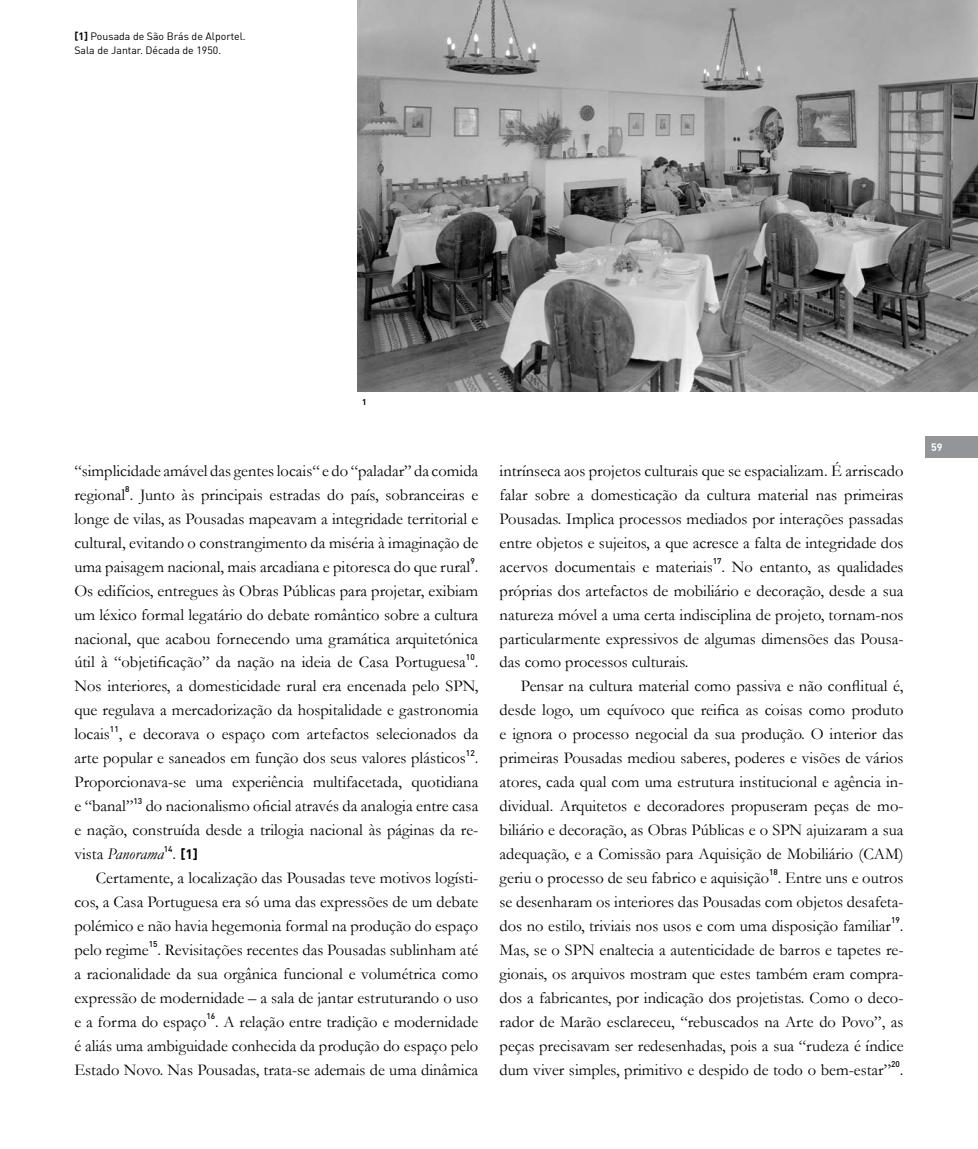
<style>
.page{position:relative;width:978px;height:1149px;background:#fff}
.page>*{position:absolute;margin:0;border:0;box-sizing:border-box;transform-origin:0 0}
.t1{font:16.5px/23.9px "Garamond";color:#000;text-align:justify}
.t2{font:700 13.5px "DIN";color:#000}
.t3{font:10.5px/14.2px "DIN";color:#000}
.t4{font:700 10.5px "DIN";color:#fff}
.t5{font:500 8.25px "DIN";color:#000}
.t6{font:700 8.25px "DIN";color:#000}
.s1{font-weight:700}
.s2{font-style:italic}
.s3{font-family:"Garamond";font-weight:400;font-size:16.5px}
</style>
<div class="page">
<div style="left:925px;top:436px;width:53px;height:21px;background:#939598"></div>
<img style="left:358px;top:0;width:620px;height:391px">
<p class="t3" style="left:74px;top:29px;width:173px"><span class="s1">[1]</span> Pousada de São Brás de Alportel.<br>Sala de Jantar. Década de 1950.</p>
<p class="t6" style="left:362px;top:396px;width:6px">1</p>
<p class="t1" style="left:74px;top:458px;width:405px">“simplicidade amável das gentes locais“ e do “paladar” da comida regional . Junto às principais estradas do país, sobranceiras e</p>
<p class="t5" style="left:125px;top:484px;width:6px">8</p>
<p class="t1" style="left:74px;top:506px;width:405px">longe de vilas, as Pousadas mapeavam a integridade territorial e cultural, evitando o constrangimento da miséria à imaginação de uma paisagem nacional, mais arcadiana e pitoresca do que rural .</p>
<p class="t5" style="left:470px;top:555px;width:6px">9</p>
<p class="t1" style="left:74px;top:578px;width:405px">Os edifícios, entregues às Obras Públicas para projetar, exibiam um léxico formal legatário do debate romântico sobre a cultura nacional, que acabou fornecendo uma gramática arquitetónica útil à “objetificação” da nação na ideia de Casa Portuguesa</p>
<p class="t5" style="left:466px;top:651px;width:10px">10</p>
<p class="t1" style="left:74px;top:649px;width:405px;text-indent:400px">.<br>Nos interiores, a domesticidade rural era encenada pelo SPN, que regulava a mercadorização da hospitalidade e gastronomia locais</p>
<p class="t5" style="left:110px;top:723px;width:10px">11</p>
<p class="t1" style="left:74px;top:721px;width:405px;text-indent:44px">, e decorava o espaço com artefactos selecionados da arte popular e saneados em função dos seus valores plásticos</p>
<p class="t5" style="left:466px;top:747px;width:10px">12</p>
<p class="t1" style="left:74px;top:745px;width:405px;text-indent:400px">.<br>Proporcionava-se uma experiência multifacetada, quotidiana e “banal”</p>
<p class="t5" style="left:133px;top:795px;width:10px">13</p>
<p class="t1" style="left:74px;top:793px;width:405px;text-indent:71px">do nacionalismo oficial através da analogia entre casa e nação, construída desde a trilogia nacional às páginas da re&shy;vista <span class="s2">Panorama</span></p>
<p class="t5" style="left:164px;top:843px;width:10px">14</p>
<p class="t2" style="left:173px;top:845px;width:27px"><span class="s3">.</span> [1]</p>
<p class="t1" style="left:74px;top:865px;width:405px;text-indent:21px">Certamente, a localização das Pousadas teve motivos logísti&shy;cos, a Casa Portuguesa era só uma das expressões de um debate polémico e não havia hegemonia formal na produção do espaço pelo regime</p>
<p class="t5" style="left:149px;top:938px;width:10px">15</p>
<p class="t1" style="left:74px;top:936px;width:405px;text-indent:83px">. Revisitações recentes das Pousadas sublinham até a racionalidade da sua orgânica funcional e volumétrica como expressão de modernidade – a sala de jantar estruturando o uso e a forma do espaço</p>
<p class="t5" style="left:206px;top:1010px;width:10px">16</p>
<p class="t1" style="left:74px;top:1008px;width:405px;text-indent:141px">. A relação entre tradição e modernidade é aliás uma ambiguidade conhecida da produção do espaço pelo Estado Novo. Nas Pousadas, trata-se ademais de uma dinâmica</p>
<p class="t1" style="left:500px;top:458px;width:405px">intrínseca aos projetos culturais que se espacializam. É arriscado falar sobre a domesticação da cultura material nas primeiras Pousadas. Implica processos mediados por interações passadas entre objetos e sujeitos, a que acresce a falta de integridade dos acervos documentais e materiais</p>
<p class="t5" style="left:713px;top:555px;width:10px">17</p>
<p class="t1" style="left:500px;top:554px;width:405px;text-indent:222px">. No entanto, as qualidades próprias dos artefactos de mobiliário e decoração, desde a sua natureza móvel a uma certa indisciplina de projeto, tornam-nos particularmente expressivos de algumas dimensões das Pousa&shy;das como processos culturais.</p>
<p class="t1" style="left:500px;top:673px;width:405px;text-indent:21px">Pensar na cultura material como passiva e não conflitual é, desde logo, um equívoco que reifica as coisas como produto e ignora o processo negocial da sua produção. O interior das primeiras Pousadas mediou saberes, poderes e visões de vários atores, cada qual com uma estrutura institucional e agência in&shy;dividual. Arquitetos e decoradores propuseram peças de mo&shy;biliário e decoração, as Obras Públicas e o SPN ajuizaram a sua adequação, e a Comissão para Aquisição de Mobiliário (CAM) geriu o processo de seu fabrico e aquisição</p>
<p class="t5" style="left:769px;top:866px;width:10px">18</p>
<p class="t1" style="left:500px;top:865px;width:405px;text-indent:278px">. Entre uns e outros se desenharam os interiores das Pousadas com objetos desafeta&shy;dos no estilo, triviais nos usos e com uma disposição familiar</p>
<p class="t5" style="left:891px;top:914px;width:10px">19</p>
<p class="t1" style="left:500px;top:912px;width:405px;text-indent:400px">.<br>Mas, se o SPN enaltecia a autenticidade de barros e tapetes re&shy;gionais, os arquivos mostram que estes também eram compra&shy;dos a fabricantes, por indicação dos projetistas. Como o deco&shy;rador de Marão esclareceu, “rebuscados na Arte do Povo”, as peças precisavam ser redesenhadas, pois a sua “rudeza é índice dum viver simples, primitivo e despido de todo o bem-estar”</p>
<p class="t5" style="left:891px;top:1058px;width:10px">20</p>
<p class="t1" style="left:900px;top:1056px;width:5px">.</p>
<p class="t4" style="left:931px;top:440px;width:13px">59</p>
</div>
